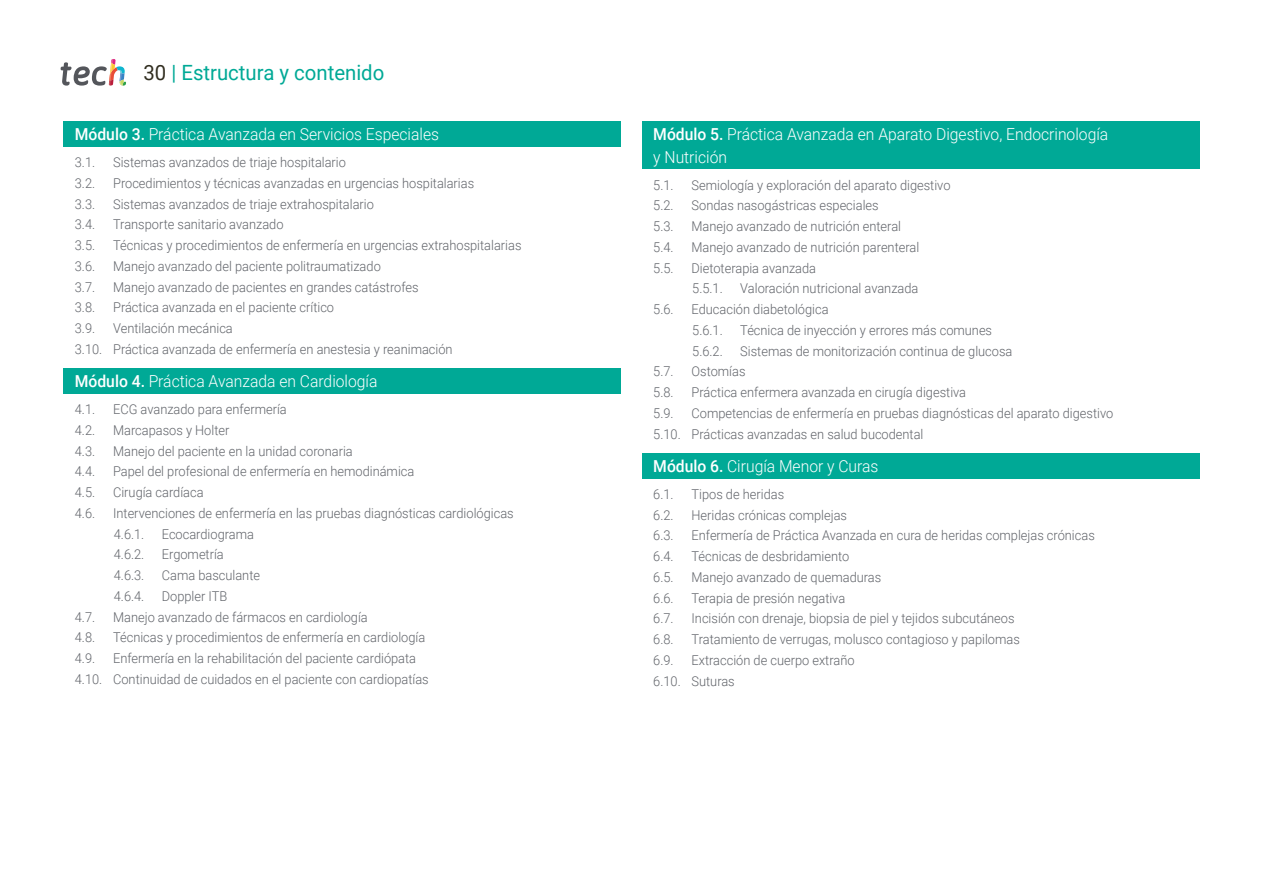
<style>
.page{position:relative;width:1263px;height:893px;background:#fff}
.page>*{position:absolute;margin:0;border:0;box-sizing:border-box;transform-origin:0 0}
.t1{font:21px "Roboto";color:#00a996}
.t2{font:300 16.5px/22.5px "Roboto";color:#fff;scale:.95 1}
.t3{font:300 13.5px/20.7px "Roboto";color:#61646a;scale:.95 1}
.s1{color:#312e20}
.s2{font-weight:500}
</style>
<div class="page">
<svg style="left:61px;top:59px;width:65px;height:27px"></svg>
<div style="left:64px;top:121px;width:557px;height:25px;background:#00a996"></div>
<div style="left:64px;top:368px;width:557px;height:25px;background:#00a996"></div>
<div style="left:642px;top:121px;width:557px;height:48px;background:#00a996"></div>
<div style="left:642px;top:453px;width:557px;height:25px;background:#00a996"></div>
<h1 class="t1" style="left:144px;top:57px;width:242px"><span class="s1">30</span> | Estructura y contenido</h1>
<p class="t2" style="left:75px;top:122px;width:385px"><span class="s2">Módulo 3.</span> Práctica Avanzada en Servicios Especiales</p>
<p class="t3" style="left:75px;top:151px;width:23px">3.1.</p>
<p class="t3" style="left:113px;top:151px;width:247px">Sistemas avanzados de triaje hospitalario</p>
<p class="t3" style="left:75px;top:172px;width:23px">3.2.</p>
<p class="t3" style="left:113px;top:172px;width:382px">Procedimientos y técnicas avanzadas en urgencias hospitalarias</p>
<p class="t3" style="left:75px;top:193px;width:23px">3.3.</p>
<p class="t3" style="left:113px;top:193px;width:276px">Sistemas avanzados de triaje extrahospitalario</p>
<p class="t3" style="left:75px;top:214px;width:23px">3.4.</p>
<p class="t3" style="left:113px;top:214px;width:181px">Transporte sanitario avanzado</p>
<p class="t3" style="left:75px;top:234px;width:23px">3.5.</p>
<p class="t3" style="left:113px;top:234px;width:431px">Técnicas y procedimientos de enfermería en urgencias extrahospitalarias</p>
<p class="t3" style="left:75px;top:255px;width:23px">3.6.</p>
<p class="t3" style="left:113px;top:255px;width:283px">Manejo avanzado del paciente politraumatizado</p>
<p class="t3" style="left:75px;top:276px;width:23px">3.7.</p>
<p class="t3" style="left:113px;top:276px;width:323px">Manejo avanzado de pacientes en grandes catástrofes</p>
<p class="t3" style="left:75px;top:297px;width:23px">3.8.</p>
<p class="t3" style="left:113px;top:297px;width:234px">Práctica avanzada en el paciente crítico</p>
<p class="t3" style="left:75px;top:317px;width:23px">3.9.</p>
<p class="t3" style="left:75px;top:317px;width:399px;text-indent:38px">Ventilación mecánica<br>3.10. Práctica avanzada de enfermería en anestesia y reanimación</p>
<p class="t2" style="left:75px;top:369px;width:320px"><span class="s2">Módulo 4.</span> Práctica Avanzada en Cardiología</p>
<p class="t3" style="left:75px;top:399px;width:23px">4.1.</p>
<p class="t3" style="left:113px;top:399px;width:184px">ECG avanzado para enfermería</p>
<p class="t3" style="left:75px;top:419px;width:23px">4.2.</p>
<p class="t3" style="left:113px;top:419px;width:124px">Marcapasos y Holter</p>
<p class="t3" style="left:75px;top:440px;width:23px">4.3.</p>
<p class="t3" style="left:113px;top:440px;width:254px">Manejo del paciente en la unidad coronaria</p>
<p class="t3" style="left:75px;top:461px;width:23px">4.4.</p>
<p class="t3" style="left:113px;top:461px;width:319px">Papel del profesional de enfermería en hemodinámica</p>
<p class="t3" style="left:75px;top:482px;width:23px">4.5.</p>
<p class="t3" style="left:113px;top:482px;width:97px">Cirugía cardíaca</p>
<p class="t3" style="left:75px;top:502px;width:23px">4.6.</p>
<p class="t3" style="left:113px;top:502px;width:423px">Intervenciones de enfermería en las pruebas diagnósticas cardiológicas<br>4.6.1.</p>
<p class="t3" style="left:162px;top:523px;width:98px">Ecocardiograma</p>
<p class="t3" style="left:114px;top:544px;width:34px">4.6.2.</p>
<p class="t3" style="left:162px;top:544px;width:67px">Ergometría</p>
<p class="t3" style="left:114px;top:565px;width:34px">4.6.3.</p>
<p class="t3" style="left:162px;top:565px;width:105px">Cama basculante</p>
<p class="t3" style="left:114px;top:585px;width:34px">4.6.4.</p>
<p class="t3" style="left:162px;top:585px;width:70px">Doppler ITB</p>
<p class="t3" style="left:75px;top:606px;width:23px">4.7.</p>
<p class="t3" style="left:113px;top:606px;width:270px">Manejo avanzado de fármacos en cardiología</p>
<p class="t3" style="left:75px;top:627px;width:23px">4.8.</p>
<p class="t3" style="left:113px;top:627px;width:330px">Técnicas y procedimientos de enfermería en cardiología</p>
<p class="t3" style="left:75px;top:648px;width:23px">4.9.</p>
<p class="t3" style="left:75px;top:648px;width:374px;text-indent:38px">Enfermería en la rehabilitación del paciente cardiópata<br>4.10. Continuidad de cuidados en el paciente con cardiopatías</p>
<p class="t2" style="left:653px;top:122px;width:480px"><span class="s2">Módulo 5.</span> Práctica Avanzada en Aparato Digestivo, Endocrinología y Nutrición</p>
<p class="t3" style="left:653px;top:174px;width:23px">5.1.</p>
<p class="t3" style="left:691px;top:174px;width:274px">Semiología y exploración del aparato digestivo</p>
<p class="t3" style="left:653px;top:195px;width:23px">5.2.</p>
<p class="t3" style="left:691px;top:195px;width:198px">Sondas nasogástricas especiales</p>
<p class="t3" style="left:653px;top:215px;width:23px">5.3.</p>
<p class="t3" style="left:691px;top:215px;width:222px">Manejo avanzado de nutrición enteral</p>
<p class="t3" style="left:653px;top:236px;width:23px">5.4.</p>
<p class="t3" style="left:691px;top:236px;width:241px">Manejo avanzado de nutrición parenteral</p>
<p class="t3" style="left:653px;top:257px;width:23px">5.5.</p>
<p class="t3" style="left:691px;top:257px;width:133px">Dietoterapia avanzada<br>5.5.1.</p>
<p class="t3" style="left:740px;top:278px;width:189px">Valoración nutricional avanzada</p>
<p class="t3" style="left:653px;top:298px;width:23px">5.6.</p>
<p class="t3" style="left:691px;top:298px;width:146px">Educación diabetológica<br>5.6.1.</p>
<p class="t3" style="left:740px;top:319px;width:267px">Técnica de inyección y errores más comunes</p>
<p class="t3" style="left:692px;top:340px;width:34px">5.6.2.</p>
<p class="t3" style="left:740px;top:340px;width:288px">Sistemas de monitorización continua de glucosa</p>
<p class="t3" style="left:653px;top:361px;width:23px">5.7.</p>
<p class="t3" style="left:691px;top:361px;width:58px">Ostomías</p>
<p class="t3" style="left:653px;top:381px;width:23px">5.8.</p>
<p class="t3" style="left:691px;top:381px;width:291px">Práctica enfermera avanzada en cirugía digestiva</p>
<p class="t3" style="left:653px;top:402px;width:23px">5.9.</p>
<p class="t3" style="left:653px;top:402px;width:486px;text-indent:38px">Competencias de enfermería en pruebas diagnósticas del aparato digestivo<br>5.10. Prácticas avanzadas en salud bucodental</p>
<p class="t2" style="left:653px;top:454px;width:239px"><span class="s2">Módulo 6.</span> Cirugía Menor y Curas</p>
<p class="t3" style="left:653px;top:483px;width:23px">6.1.</p>
<p class="t3" style="left:691px;top:483px;width:99px">Tipos de heridas</p>
<p class="t3" style="left:653px;top:504px;width:23px">6.2.</p>
<p class="t3" style="left:691px;top:504px;width:165px">Heridas crónicas complejas</p>
<p class="t3" style="left:653px;top:525px;width:23px">6.3.</p>
<p class="t3" style="left:691px;top:525px;width:426px">Enfermería de Práctica Avanzada en cura de heridas complejas crónicas</p>
<p class="t3" style="left:653px;top:546px;width:23px">6.4.</p>
<p class="t3" style="left:691px;top:546px;width:168px">Técnicas de desbridamiento</p>
<p class="t3" style="left:653px;top:566px;width:23px">6.5.</p>
<p class="t3" style="left:691px;top:566px;width:201px">Manejo avanzado de quemaduras</p>
<p class="t3" style="left:653px;top:587px;width:23px">6.6.</p>
<p class="t3" style="left:691px;top:587px;width:163px">Terapia de presión negativa</p>
<p class="t3" style="left:653px;top:608px;width:23px">6.7.</p>
<p class="t3" style="left:691px;top:608px;width:341px">Incisión con drenaje, biopsia de piel y tejidos subcutáneos</p>
<p class="t3" style="left:653px;top:629px;width:23px">6.8.</p>
<p class="t3" style="left:691px;top:629px;width:347px">Tratamiento de verrugas, molusco contagioso y papilomas</p>
<p class="t3" style="left:653px;top:649px;width:23px">6.9.</p>
<p class="t3" style="left:653px;top:649px;width:213px;text-indent:38px">Extracción de cuerpo extraño<br>6.10. Suturas</p>
</div>
